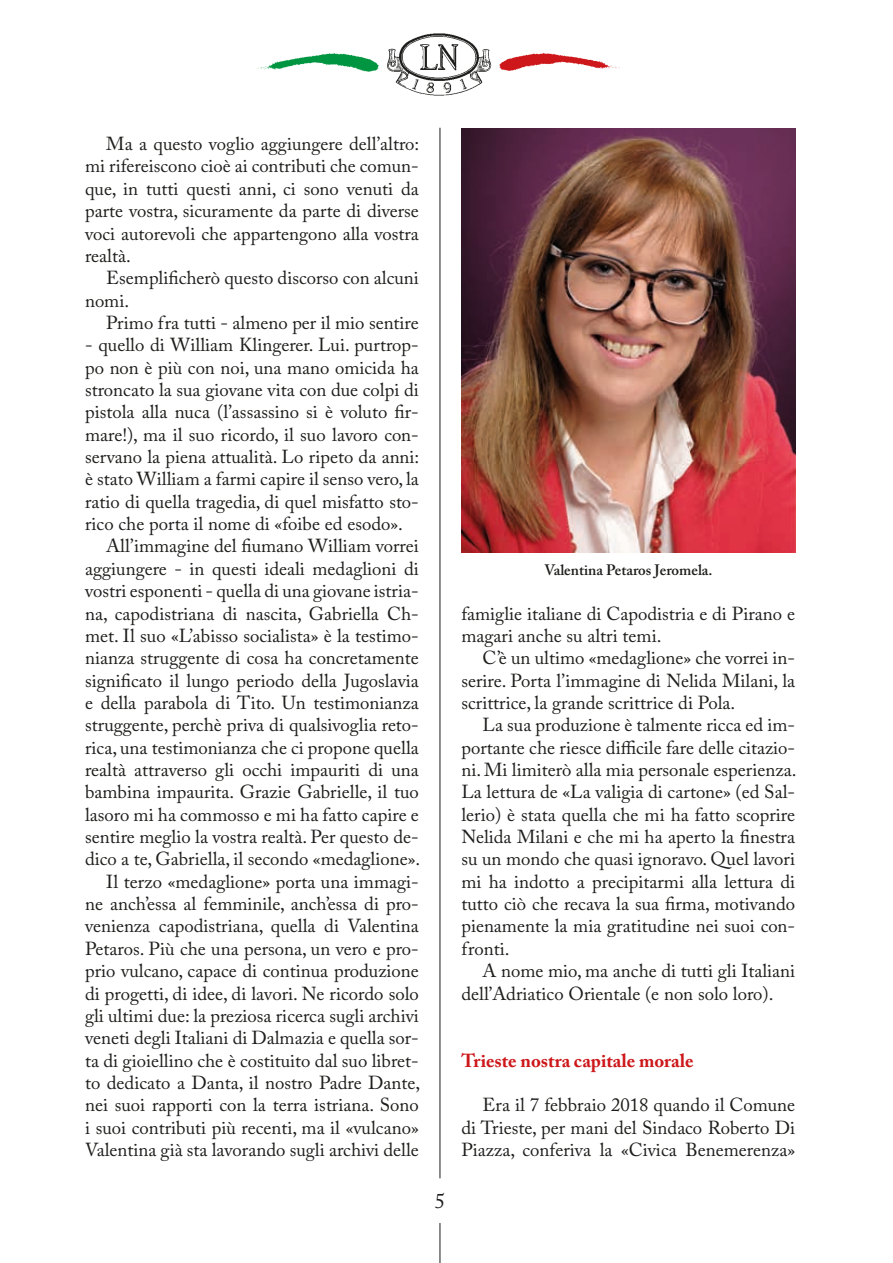
<style>
.page{position:relative;width:893px;height:1263px;background:#fff}
.page>*{position:absolute;margin:0;border:0;box-sizing:border-box;transform-origin:0 0}
.t1{font:21px "Adobe Caslon Pro";color:#1d1d1b}
.t2{font:18.75px/22.4px "Adobe Caslon Pro";color:#1d1d1b;text-align:justify}
.t3{font:700 18.75px "Adobe Caslon Pro";color:#cd171a}
.t4{font:600 15px "Adobe Caslon Pro";color:#1d1d1b}
</style>
<div class="page">
<hr style="left:440px;top:1223px;width:1px;height:40px;background:#1d1d1b">
<img style="left:387px;top:33px;width:104px;height:63px">
<img style="left:499px;top:53px;width:121px;height:18px">
<img style="left:257px;top:53px;width:122px;height:19px">
<hr style="left:440px;top:128px;width:1px;height:1050px;background:#1d1d1b">
<img style="left:461px;top:128px;width:334px;height:424px">
<p class="t2" style="left:85px;top:132px;width:336px;text-indent:21px">Ma a questo voglio aggiungere dell’altro: mi rifereiscono cioè ai contributi che comun&shy;que, in tutti questi anni, ci sono venuti da parte vostra, sicuramente da parte di diverse voci autorevoli che appartengono alla vostra realtà.</p>
<p class="t2" style="left:85px;top:267px;width:335px;text-indent:21px">Esemplificherò questo discorso con alcuni nomi.</p>
<p class="t2" style="left:106px;top:311px;width:314px">Primo fra tutti - almeno per il mio sentire</p>
<p class="t2" style="left:85px;top:334px;width:335px">- quello di William Klingerer. Lui. purtrop-</p>
<p class="t2" style="left:85px;top:356px;width:335px">po non è più con noi, una mano omicida ha</p>
<p class="t2" style="left:85px;top:378px;width:335px">stroncato la sua giovane vita con due colpi di</p>
<p class="t2" style="left:85px;top:401px;width:335px">pistola alla nuca (l’assassino si è voluto fir-</p>
<p class="t2" style="left:85px;top:423px;width:335px">mare!), ma il suo ricordo, il suo lavoro con-</p>
<p class="t2" style="left:85px;top:445px;width:336px">servano la piena attualità. Lo ripeto da anni:</p>
<p class="t2" style="left:85px;top:468px;width:335px">è stato William a farmi capire il senso vero, la</p>
<p class="t2" style="left:85px;top:490px;width:335px">ratio di quella tragedia, di quel misfatto sto-</p>
<p class="t2" style="left:85px;top:512px;width:319px">rico che porta il nome di «foibe ed esodo».</p>
<p class="t2" style="left:106px;top:535px;width:314px">All’immagine del fiumano William vorrei</p>
<p class="t2" style="left:85px;top:557px;width:335px">aggiungere - in questi ideali medaglioni di</p>
<p class="t2" style="left:85px;top:579px;width:335px">vostri esponenti - quella di una giovane istria-</p>
<p class="t2" style="left:85px;top:602px;width:335px">na, capodistriana di nascita, Gabriella Ch-</p>
<p class="t2" style="left:85px;top:624px;width:335px">met. Il suo «L’abisso socialista» è la testimo-</p>
<p class="t2" style="left:85px;top:646px;width:335px">nianza struggente di cosa ha concretamente</p>
<p class="t2" style="left:85px;top:669px;width:335px">significato il lungo periodo della Jugoslavia</p>
<p class="t2" style="left:85px;top:691px;width:335px">e della parabola di Tito. Un testimonianza</p>
<p class="t2" style="left:85px;top:714px;width:335px">struggente, perchè priva di qualsivoglia reto-</p>
<p class="t2" style="left:85px;top:736px;width:335px">rica, una testimonianza che ci propone quella</p>
<p class="t2" style="left:85px;top:758px;width:335px">realtà attraverso gli occhi impauriti di una</p>
<p class="t2" style="left:85px;top:781px;width:335px">bambina impaurita. Grazie Gabrielle, il tuo</p>
<p class="t2" style="left:85px;top:803px;width:335px">lasoro mi ha commosso e mi ha fatto capire e</p>
<p class="t2" style="left:85px;top:825px;width:335px">sentire meglio la vostra realtà. Per questo de-</p>
<p class="t2" style="left:85px;top:848px;width:337px">dico a te, Gabriella, il secondo «medaglione».</p>
<p class="t2" style="left:106px;top:870px;width:314px">Il terzo «medaglione» porta una immagi-</p>
<p class="t2" style="left:85px;top:892px;width:335px">ne anch’essa al femminile, anch’essa di pro-</p>
<p class="t2" style="left:85px;top:915px;width:335px">venienza capodistriana, quella di Valentina</p>
<p class="t2" style="left:85px;top:937px;width:335px">Petaros. Più che una persona, un vero e pro-</p>
<p class="t2" style="left:85px;top:959px;width:335px">prio vulcano, capace di continua produzione</p>
<p class="t2" style="left:85px;top:982px;width:335px">di progetti, di idee, di lavori. Ne ricordo solo</p>
<p class="t2" style="left:85px;top:1004px;width:335px">gli ultimi due: la preziosa ricerca sugli archivi</p>
<p class="t2" style="left:85px;top:1026px;width:335px">veneti degli Italiani di Dalmazia e quella sor-</p>
<p class="t2" style="left:85px;top:1049px;width:335px">ta di gioiellino che è costituito dal suo libret-</p>
<p class="t2" style="left:85px;top:1071px;width:337px">to dedicato a Danta, il nostro Padre Dante,</p>
<p class="t2" style="left:85px;top:1093px;width:335px">nei suoi rapporti con la terra istriana. Sono</p>
<p class="t2" style="left:85px;top:1116px;width:335px">i suoi contributi più recenti, ma il «vulcano»</p>
<p class="t2" style="left:85px;top:1138px;width:335px">Valentina già sta lavorando sugli archivi delle</p>
<p class="t1" style="left:435px;top:1189px;width:12px">5</p>
<p class="t4" style="left:544px;top:561px;width:170px">Valentina Petaros Jeromela.</p>
<p class="t2" style="left:461px;top:602px;width:335px">famiglie italiane di Capodistria e di Pirano e magari anche su altri temi.</p>
<p class="t2" style="left:461px;top:646px;width:335px;text-indent:21px">C’è un ultimo «medaglione» che vorrei in&shy;serire. Porta l’immagine di Nelida Milani, la scrittrice, la grande scrittrice di Pola.</p>
<p class="t2" style="left:461px;top:714px;width:337px;text-indent:21px">La sua produzione è talmente ricca ed im&shy;portante che riesce difficile fare delle citazio&shy;ni. Mi limiterò alla mia personale esperienza.<br>La lettura de «La valigia di cartone» (ed Sal&shy;lerio) è stata quella che mi ha fatto scoprire Nelida Milani e che mi ha aperto la finestra su un mondo che quasi ignoravo. Quel lavori mi ha indotto a precipitarmi alla lettura di tutto ciò che recava la sua firma, motivando pienamente la mia gratitudine nei suoi con&shy;fronti.</p>
<p class="t2" style="left:461px;top:959px;width:335px;text-indent:21px">A nome mio, ma anche di tutti gli Italiani dell’Adriatico Orientale (e non solo loro).</p>
<p class="t3" style="left:461px;top:1049px;width:234px">Trieste nostra capitale morale</p>
<p class="t2" style="left:461px;top:1093px;width:335px;text-indent:21px">Era il 7 febbraio 2018 quando il Comune di Trieste, per mani del Sindaco Roberto Di Piazza, conferiva la «Civica Benemerenza»</p>
</div>
